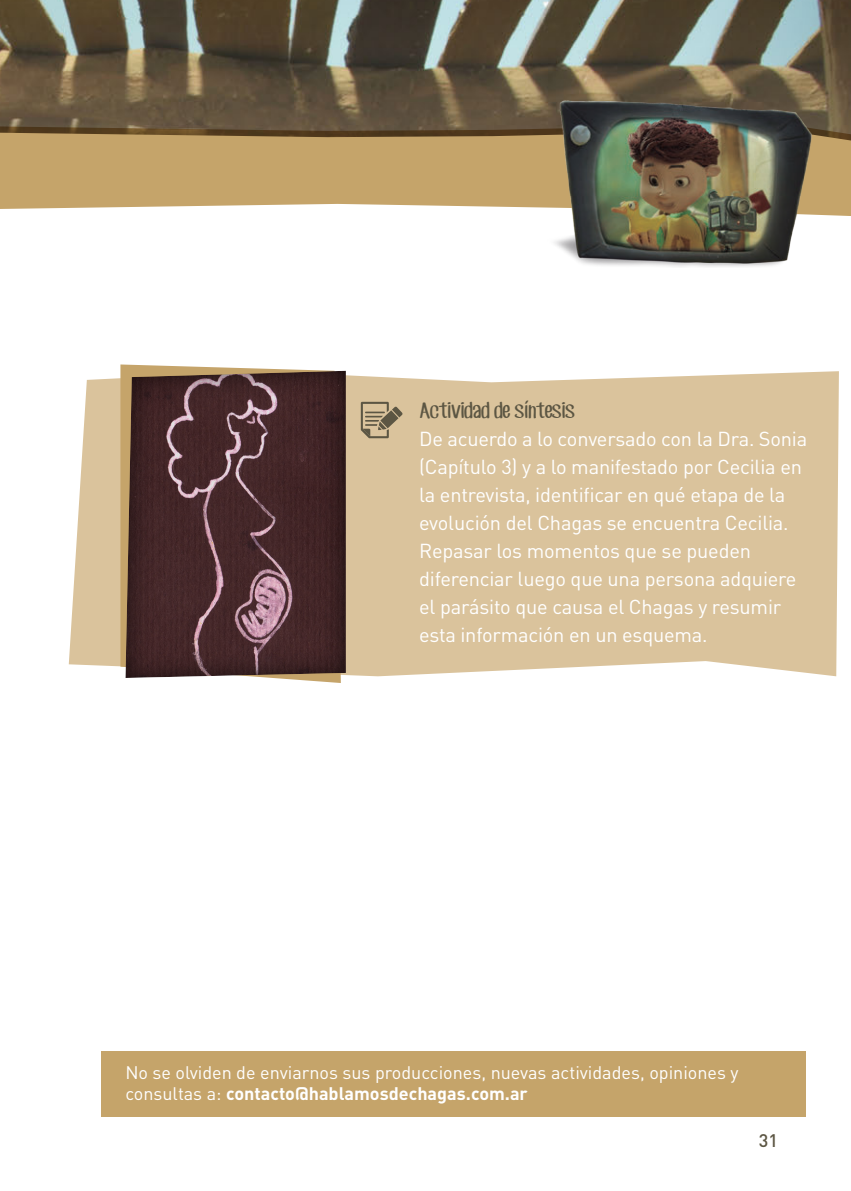
<style>
.page{position:relative;width:851px;height:1191px;background:#fff}
.page>*{position:absolute;margin:0;border:0;box-sizing:border-box;transform-origin:0 0}
.t1{font:20px/28px "DIN Pro";letter-spacing:-.01em;color:#fff}
.t2{font:20px "CF Jack Story";letter-spacing:-.01em;color:#5c5643}
.t3{font:18px/21.6px "DIN Pro";color:#fff}
.t4{font:500 18px "DIN Pro";color:#5c5643}
.s1{font-weight:700}
</style>
<div class="page">
<img style="left:0;top:0;width:850px;height:124px">
<svg style="left:1px;top:124px;width:849px;height:6px;background:#66553f"></svg>
<svg style="left:0;top:130px;width:850px;height:86px;background:#c4a775"></svg>
<img style="left:535px;top:91px;width:290px;height:176px">
<div style="left:69px;top:371px;width:769px;height:305px;background:#dac39c"></div>
<svg style="left:361px;top:402px;width:41px;height:36px"></svg>
<svg style="left:120px;top:364px;width:221px;height:319px"></svg>
<div style="left:125px;top:368px;width:224px;height:310px;background:#231f20;opacity:.75"></div>
<div style="left:101px;top:1051px;width:705px;height:66px;background:#c5a46a"></div>
<p class="t2" style="left:419px;top:397px;width:156px">Actividad de síntesis</p>
<p class="t1" style="left:419px;top:424px;width:389px">De acuerdo a lo conversado con la Dra. Sonia (Capítulo 3) y a lo manifestado por Cecilia en la entrevista, identificar en qué etapa de la evolución del Chagas se encuentra Cecilia.<br>Repasar los momentos que se pueden diferenciar luego que una persona adquiere el parásito que causa el Chagas y resumir esta información en un esquema.</p>
<p class="t3" style="left:125px;top:1060px;width:614px">No se olviden de enviarnos sus producciones, nuevas actividades, opiniones y consultas a: <span class="s1">contacto@hablamosdechagas.com.ar</span></p>
<p class="t4" style="left:758px;top:1128px;width:21px">31</p>
</div>
